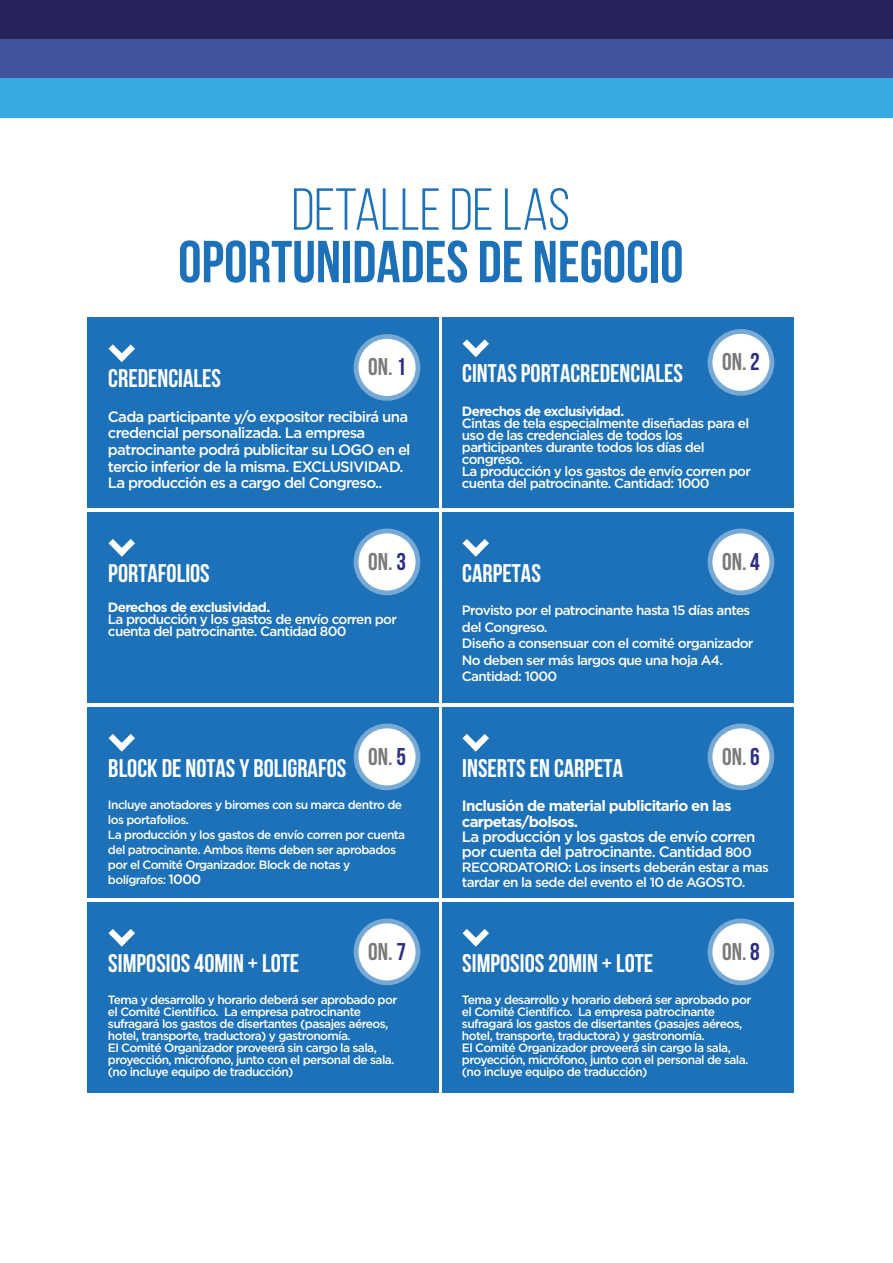
<style>
.page{position:relative;width:893px;height:1263px;background:#fff}
.page>*{position:absolute;margin:0;border:0;box-sizing:border-box;transform-origin:0 0}
.t1{font:700 59.1px "Bebas Neue";color:#1d71b8}
.t2{font:59.1px "Bebas Neue";color:#1d71b8}
.t3{font:700 25.5px "Bebas Neue";color:#fff}
.t4{font:700 24.15px "Bebas Neue";color:#7b7a7a}
.t5{font:500 15px/16.5px "Gotham";letter-spacing:-.05em;color:#fff}
.t6{font:700 15px/15px "Gotham";letter-spacing:-.05em;color:#fff}
.t7{font:500 13.5px/12px "Gotham";letter-spacing:-.05em;color:#fff}
.t8{font:700 13.5px "Gotham";letter-spacing:-.05em;color:#fff}
.t9{font:500 12px/12px "Gotham";letter-spacing:-.05em;color:#fff}
.s1{color:#2d2e83}
.s2{font-size:13.5px}
</style>
<div class="page">
<div style="left:0;top:16px;width:893px;height:102px;background:#36a9e1"></div>
<div style="left:0;top:3px;width:893px;height:75px;background:#41539d"></div>
<div style="left:0;top:0;width:893px;height:38px;background:#29235c"></div>
<div style="left:87px;top:317px;width:351px;height:191px;background:#1d71b8"></div>
<div style="left:87px;top:512px;width:351px;height:191px;background:#1d71b8"></div>
<div style="left:87px;top:707px;width:351px;height:191px;background:#1d71b8"></div>
<div style="left:87px;top:902px;width:351px;height:191px;background:#1d71b8"></div>
<div style="left:443px;top:317px;width:351px;height:191px;background:#1d71b8"></div>
<div style="left:443px;top:512px;width:351px;height:191px;background:#1d71b8"></div>
<div style="left:443px;top:707px;width:351px;height:191px;background:#1d71b8"></div>
<div style="left:443px;top:902px;width:351px;height:191px;background:#1d71b8"></div>
<svg style="left:354px;top:334px;width:66px;height:67px"></svg>
<div style="left:358px;top:339px;width:58px;height:57px;background:#fff;border-radius:50%"></div>
<svg style="left:109px;top:344px;width:26px;height:18px"></svg>
<svg style="left:708px;top:329px;width:66px;height:67px"></svg>
<div style="left:712px;top:334px;width:57px;height:57px;background:#fff;border-radius:50%"></div>
<svg style="left:462px;top:339px;width:27px;height:18px"></svg>
<div style="left:354px;top:529px;width:66px;height:66px;background:#76a9d4;border-radius:50%"></div>
<div style="left:358px;top:533px;width:58px;height:57px;background:#fff;border-radius:50%"></div>
<svg style="left:109px;top:539px;width:26px;height:17px"></svg>
<svg style="left:708px;top:529px;width:66px;height:66px"></svg>
<div style="left:712px;top:533px;width:57px;height:57px;background:#fff;border-radius:50%"></div>
<svg style="left:462px;top:539px;width:27px;height:17px"></svg>
<svg style="left:354px;top:723px;width:66px;height:67px"></svg>
<div style="left:358px;top:728px;width:58px;height:57px;background:#fff;border-radius:50%"></div>
<svg style="left:109px;top:734px;width:26px;height:17px"></svg>
<svg style="left:708px;top:723px;width:66px;height:67px"></svg>
<div style="left:712px;top:728px;width:57px;height:57px;background:#fff;border-radius:50%"></div>
<svg style="left:462px;top:734px;width:27px;height:17px"></svg>
<svg style="left:354px;top:918px;width:66px;height:67px"></svg>
<div style="left:358px;top:923px;width:58px;height:57px;background:#fff;border-radius:50%"></div>
<svg style="left:109px;top:929px;width:26px;height:17px"></svg>
<svg style="left:708px;top:918px;width:66px;height:67px"></svg>
<div style="left:712px;top:923px;width:57px;height:57px;background:#fff;border-radius:50%"></div>
<svg style="left:462px;top:929px;width:27px;height:17px"></svg>
<h1 class="t2" style="left:292px;top:178px;width:280px">DETALLE DE LAS</h1>
<h1 class="t1" style="left:178px;top:229px;width:507px">OPORTUNIDADES DE NEGOCIO</h1>
<h3 class="t4" style="left:722px;top:349px;width:39px">ON.<span class="s1">2</span></h3>
<h3 class="t4" style="left:368px;top:354px;width:39px">ON.<span class="s1">1</span></h3>
<h2 class="t3" style="left:462px;top:359px;width:222px">CINTAS PORTACREDENCIALES</h2>
<p class="t8" style="left:462px;top:402px;width:164px">Derechos de exclusividad.</p>
<p class="t7" style="left:462px;top:417px;width:290px">Cintas de tela especialmente diseñadas para el uso de las credenciales de todos los participantes durante todos los días del congreso.<br>La producción y los gastos de envío corren por cuenta del patrocinante. Cantidad: 1000</p>
<h2 class="t3" style="left:108px;top:364px;width:114px">CREDENCIALES</h2>
<p class="t5" style="left:108px;top:408px;width:304px">Cada participante y/o expositor recibirá una credencial personalizada. La empresa patrocinante podrá publicitar su LOGO en el tercio inferior de la misma. EXCLUSIVIDAD.<br>La producción es a cargo del Congreso..</p>
<h2 class="t3" style="left:108px;top:559px;width:103px">PORTAFOLIOS</h2>
<h3 class="t4" style="left:368px;top:548px;width:39px">ON.<span class="s1">3</span></h3>
<p class="t8" style="left:108px;top:598px;width:164px">Derechos de exclusividad.</p>
<p class="t7" style="left:108px;top:612px;width:290px">La producción y los gastos de envío corren por cuenta del patrocinante. Cantidad 800</p>
<h3 class="t4" style="left:722px;top:548px;width:39px">ON.<span class="s1">4</span></h3>
<h2 class="t3" style="left:462px;top:559px;width:80px">CARPETAS</h2>
<p class="t7" style="left:462px;top:602px;width:293px;line-height:16.5px">Provisto por el patrocinante hasta 15 días antes del Congreso.<br>Diseño a consensuar con el comité organizador<br>No deben ser más largos que una hoja A4.<br>Cantidad: 1000</p>
<h3 class="t4" style="left:368px;top:743px;width:39px">ON.<span class="s1">5</span></h3>
<h2 class="t3" style="left:108px;top:754px;width:240px">BLOCK DE NOTAS Y BOLIGRAFOS</h2>
<p class="t9" style="left:108px;top:797px;width:299px;line-height:15px">Incluye anotadores y biromes con su marca dentro de los portafolios.<br>La producción y los gastos de envío corren por cuenta del patrocinante. Ambos ítems deben ser aprobados por el Comité Organizador. Block de notas y bolígrafos: <span class="s2">1000</span></p>
<h3 class="t4" style="left:722px;top:743px;width:39px">ON.<span class="s1">6</span></h3>
<h2 class="t3" style="left:462px;top:754px;width:162px">INSERTS EN CARPETA</h2>
<p class="t6" style="left:462px;top:798px;width:271px">Inclusión de material publicitario en las carpetas/bolsos.</p>
<p class="t5" style="left:462px;top:828px;width:295px;line-height:15px">La producción y los gastos de envío corren por cuenta del patrocinante. Cantidad <span class="s2">800</span></p>
<p class="t7" style="left:462px;top:859px;width:308px;line-height:15px">RECORDATORIO: Los inserts deberán estar a mas tardar en la sede del evento el 10 de AGOSTO.</p>
<h3 class="t4" style="left:368px;top:938px;width:39px">ON.<span class="s1">7</span></h3>
<h2 class="t3" style="left:108px;top:949px;width:192px">SIMPOSIOS 40MIN + LOTE</h2>
<p class="t9" style="left:108px;top:994px;width:291px">Tema y desarrollo y horario deberá ser aprobado por el Comité Científico. La empresa patrocinante sufragará los gastos de disertantes (pasajes aéreos, hotel, transporte, traductora) y gastronomía.<br>El Comité Organizador proveerá sin cargo la sala, proyección, micrófono, junto con el personal de sala. (no incluye equipo de traducción)</p>
<h3 class="t4" style="left:722px;top:938px;width:39px">ON.<span class="s1">8</span></h3>
<h2 class="t3" style="left:462px;top:949px;width:192px">SIMPOSIOS 20MIN + LOTE</h2>
<p class="t9" style="left:462px;top:994px;width:291px">Tema y desarrollo y horario deberá ser aprobado por el Comité Científico. La empresa patrocinante sufragará los gastos de disertantes (pasajes aéreos, hotel, transporte, traductora) y gastronomía.<br>El Comité Organizador proveerá sin cargo la sala, proyección, micrófono, junto con el personal de sala. (no incluye equipo de traducción)</p>
</div>
